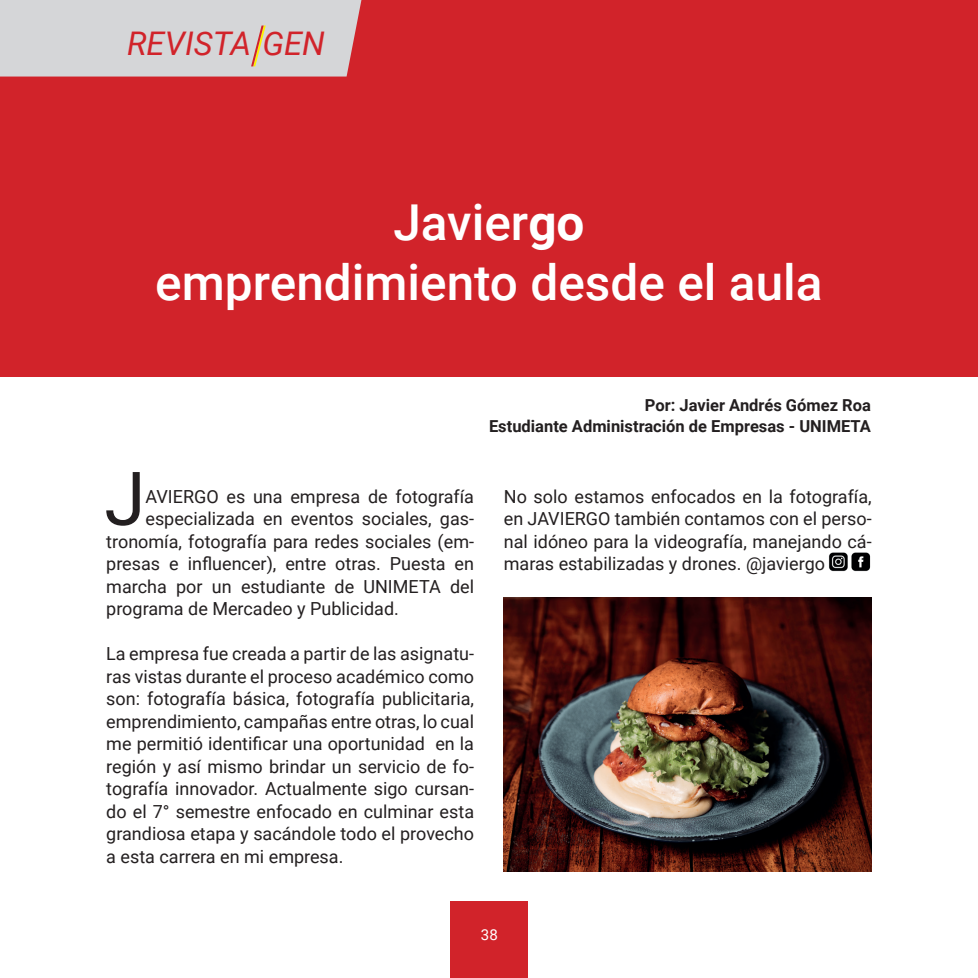
<style>
.page{position:relative;width:978px;height:978px;background:#fff}
.page>*{position:absolute;margin:0;border:0;box-sizing:border-box;transform-origin:0 0}
.t1{font:74.4px "Roboto";color:#231f20}
.t2{font:500 49.5px/60px "Roboto";color:#fff;text-align:center}
.t3{font:italic 32.55px "Roboto";color:#d1232a}
.t4{font:18px/22.5px "Roboto";color:#231f20;text-align:justify}
.t5{font:700 16.5px/21px "Roboto";color:#231f20;text-align:right}
.t6{font:15px "Roboto";color:#fff}
.s1{font-weight:700}
</style>
<div class="page">
<div style="left:450px;top:901px;width:78px;height:77px;background:#d1232a"></div>
<div style="left:0;top:0;width:978px;height:376px;background:#d1232a"></div>
<img style="left:504px;top:597px;width:368px;height:275px">
<img style="left:829px;top:552px;width:42px;height:20px">
<div style="left:0;top:0;width:361px;height:77px;background:#d5d6d8"></div>
<h3 class="t3" style="left:127px;top:21px;width:199px">REVISTA GEN</h3>
<h2 class="t2" style="left:155px;top:191px;width:669px">Javier<span class="s1">go<br></span>emprendimiento desde el aula</h2>
<h1 class="t1" style="left:104px;top:446px;width:43px">J</h1>
<p class="t4" style="left:145px;top:484px;width:330px">AVIERGO es una empresa de fotografía</p>
<p class="t4" style="left:145px;top:507px;width:330px">especializada en eventos sociales, gas-</p>
<p class="t4" style="left:106px;top:529px;width:369px">tronomía, fotografía para redes sociales (em-</p>
<p class="t4" style="left:106px;top:552px;width:369px">presas e influencer), entre otras. Puesta en</p>
<p class="t4" style="left:106px;top:574px;width:369px">marcha por un estudiante de UNIMETA del</p>
<p class="t4" style="left:106px;top:597px;width:294px">programa de Mercadeo y Publicidad.</p>
<p class="t4" style="left:106px;top:642px;width:369px">La empresa fue creada a partir de las asignatu&shy;ras vistas durante el proceso académico como son: fotografía básica, fotografía publicitaria, emprendimiento, campañas entre otras, lo cual me permitió identificar una oportunidad en la región y así mismo brindar un servicio de fo&shy;tografía innovador. Actualmente sigo cursan&shy;do el 7° semestre enfocado en culminar esta grandiosa etapa y sacándole todo el provecho a esta carrera en mi empresa.</p>
<p class="t5" style="left:489px;top:394px;width:383px">Por: Javier Andrés Gómez Roa<br>Estudiante Administración de Empresas - UNIMETA</p>
<p class="t4" style="left:504px;top:484px;width:369px">No solo estamos enfocados en la fotografía, en JAVIERGO también contamos con el perso&shy;nal idóneo para la videografía, manejando cá&shy;maras estabilizadas y drones. @javiergo</p>
<p class="t6" style="left:481px;top:924px;width:18px">38</p>
</div>
